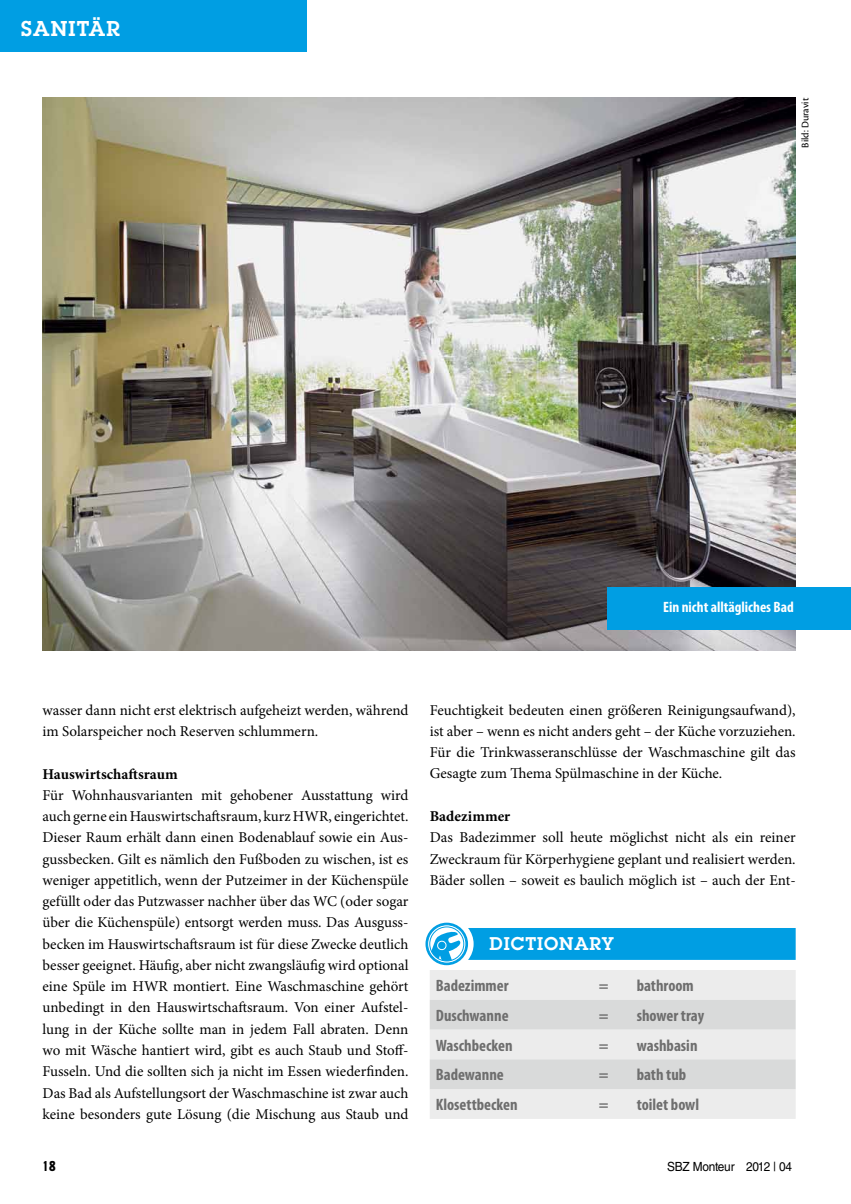
<style>
.page{position:relative;width:851px;height:1204px;background:#fff}
.page>*{position:absolute;margin:0;border:0;box-sizing:border-box;transform-origin:0 0}
.t1{font:600 21px "Lubalin Graph Std";letter-spacing:.05em;color:#fff}
.t2{font:600 18px "Lubalin Graph Std";color:#fff}
.t3{font:700 condensed 16.5px "Myriad Pro";color:#6e6e6e}
.t4{font:15px/21.3px "Minion Pro";color:#000;text-align:justify}
.t5{font:700 15px "Minion Pro";color:#000}
.t6{font:700 condensed 15px "Myriad Pro";color:#fff}
.t7{font:800 condensed 13.5px "Tempo Std";color:#000}
.t8{font:12.6px "Helvetica LT Std";letter-spacing:-.02em;color:#000;scale:.94 1}
.t9{font:10.5px "Cronos Pro";color:#000}
.s1{color:#fff}
</style>
<div class="page">
<svg style="left:426px;top:923px;width:40px;height:40px"></svg>
<div style="left:425px;top:922px;width:43px;height:43px;border:3px solid #009ee3;border-radius:50%"></div>
<svg style="left:427px;top:924px;width:39px;height:39px"></svg>
<div style="left:427px;top:924px;width:39px;height:39px;border:1px solid #009ee3;border-radius:50%"></div>
<svg style="left:429px;top:931px;width:32px;height:29px"></svg>
<div style="left:429px;top:926px;width:35px;height:35px;border:1px solid #009ee3;border-radius:50%"></div>
<div style="left:468px;top:928px;width:327px;height:31px;background:#009ee3"></div>
<img style="left:43px;top:98px;width:752px;height:553px">
<div style="left:0;top:0;width:306px;height:51px;background:#009ee3"></div>
<div style="left:430px;top:970px;width:365px;height:148px;background:#ececec"></div>
<svg style="left:430px;top:999px;width:365px;height:90px"></svg>
<div style="left:608px;top:587px;width:242px;height:42px;background:#009ee3"></div>
<h1 class="t1" style="left:21px;top:15px;width:100px">SANITÄR</h1>
<p class="t9" style="left:799px;top:148px;width:51px;rotate:-90deg">Bild: Duravit</p>
<p class="t6" style="left:663px;top:597px;width:132px">Ein nicht alltägliches Bad</p>
<p class="t4" style="left:43px;top:699px;width:367px">wasser dann nicht erst elektrisch aufgeheizt werden, während im Solarspeicher noch Reserven schlummern.</p>
<p class="t5" style="left:43px;top:763px;width:137px">Hauswirtschaftsraum</p>
<p class="t4" style="left:43px;top:784px;width:367px">Für Wohnhausvarianten mit gehobener Ausstattung wird auch gerne ein Hauswirtschaftsraum, kurz HWR, eingerichtet.<br>Dieser Raum erhält dann einen Bodenablauf sowie ein Aus&shy;gussbecken. Gilt es nämlich den Fußboden zu wischen, ist es weniger appetitlich, wenn der Putzeimer in der Küchenspüle gefüllt oder das Putzwasser nachher über das WC (oder sogar über die Küchenspüle) entsorgt werden muss. Das Ausguss&shy;becken im Hauswirtschaftsraum ist für diese Zwecke deutlich besser geeignet. Häufig, aber nicht zwangsläufig wird optional eine Spüle im HWR montiert. Eine Waschmaschine gehört unbedingt in den Hauswirtschaftsraum. Von einer Aufstel&shy;lung in der Küche sollte man in jedem Fall abraten. Denn wo mit Wäsche hantiert wird, gibt es auch Staub und Stoff-Fusseln. Und die sollten sich ja nicht im Essen wiederfinden.<br>Das Bad als Aufstellungsort der Waschmaschine ist zwar auch keine besonders gute Lösung (die Mischung aus Staub und</p>
<p class="t4" style="left:429px;top:699px;width:367px">Feuchtigkeit bedeuten einen größeren Reinigungsaufwand), ist aber – wenn es nicht anders geht – der Küche vorzuziehen.<br>Für die Trinkwasseranschlüsse der Waschmaschine gilt das Gesagte zum Thema Spülmaschine in der Küche.</p>
<p class="t5" style="left:429px;top:805px;width:82px">Badezimmer</p>
<p class="t4" style="left:429px;top:826px;width:367px">Das Badezimmer soll heute möglichst nicht als ein reiner Zweckraum für Körperhygiene geplant und realisiert werden.<br>Bäder sollen – soweit es baulich möglich ist – auch der Ent-</p>
<p class="t2" style="left:489px;top:932px;width:85px">DICTIONAR</p>
<p class="t2" style="left:601px;top:932px;width:14px">Y</p>
<p class="t3" style="left:435px;top:975px;width:74px">Badezimmer</p>
<p class="t3" style="left:599px;top:975px;width:11px">=</p>
<p class="t3" style="left:636px;top:975px;width:59px">bathroom</p>
<p class="t3" style="left:435px;top:1004px;width:74px">Duschwanne</p>
<p class="t3" style="left:599px;top:1004px;width:11px">=</p>
<p class="t3" style="left:636px;top:1004px;width:69px">shower tray</p>
<p class="t3" style="left:435px;top:1034px;width:78px">Waschbecken</p>
<p class="t3" style="left:599px;top:1034px;width:11px">=</p>
<p class="t3" style="left:636px;top:1034px;width:62px">washbasin</p>
<p class="t3" style="left:435px;top:1064px;width:70px">Badewanne</p>
<p class="t3" style="left:599px;top:1064px;width:11px">=</p>
<p class="t3" style="left:636px;top:1064px;width:51px">bath tub</p>
<p class="t3" style="left:435px;top:1094px;width:83px">Klosettbecken</p>
<p class="t3" style="left:599px;top:1094px;width:11px">=</p>
<p class="t3" style="left:636px;top:1094px;width:64px">toilet bowl</p>
<p class="t7" style="left:43px;top:1157px;width:14px">18</p>
<p class="t8" style="left:667px;top:1158px;width:139px">SBZ Monteur 2012 | 04<span class="s1">.</span></p>
</div>
